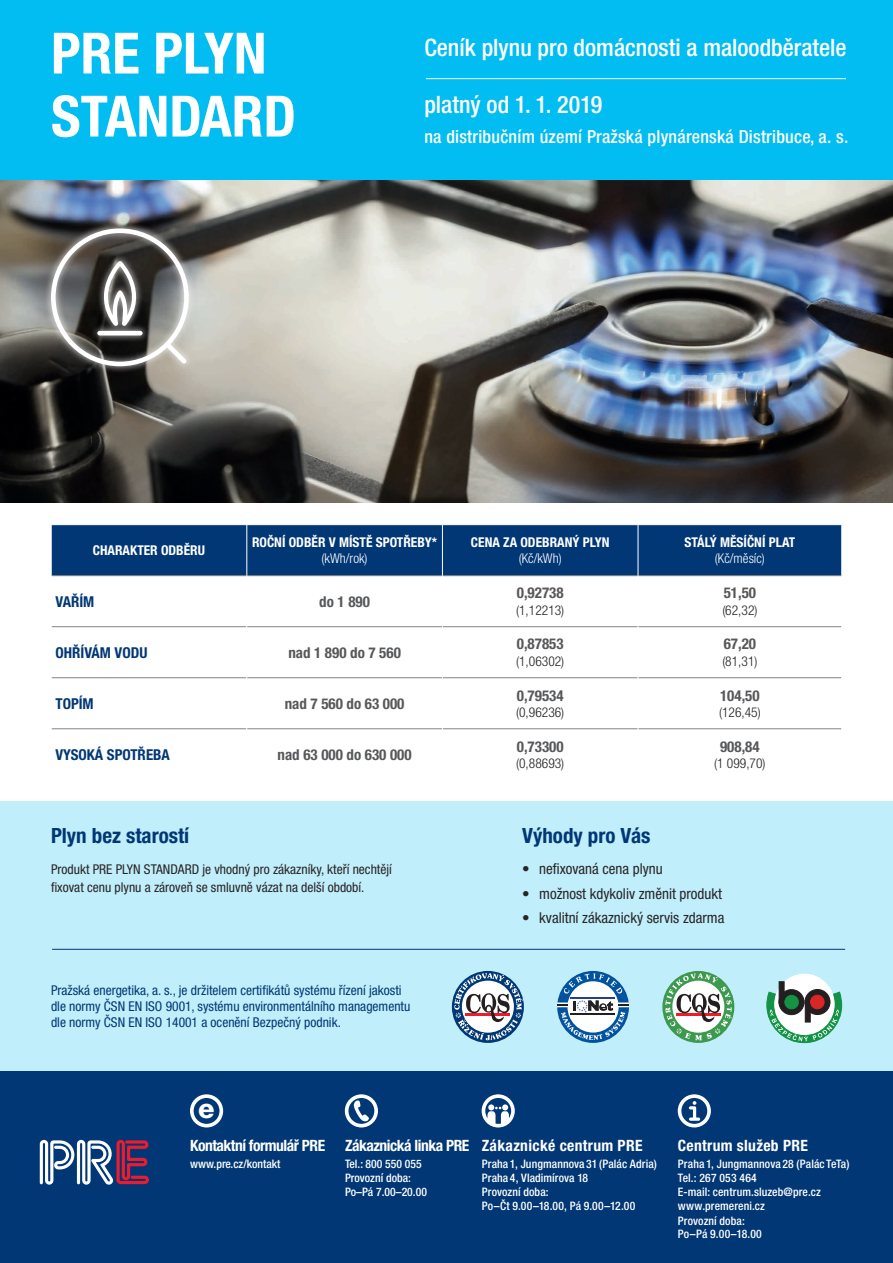
<style>
.page{position:relative;width:893px;height:1263px;background:#fff}
.page>*{position:absolute;margin:0;border:0;box-sizing:border-box;transform-origin:0 0}
.t1{font:700 condensed 57px/63px "Helvetica Neue LT Pro";color:#fff}
.t2{font:800 27px "Helvetica Neue LT Pro";color:#fff}
.t3{font:500 condensed 24px "Helvetica Neue LT Pro";color:#fff}
.t4{font:700 condensed 21px "Helvetica Neue LT Pro";color:#013775}
.t5{font:500 condensed 18px "Helvetica Neue LT Pro";letter-spacing:.01em;color:#fff}
.POPIS_PRODUKTU_REGUL{font:700 condensed 15.6px "Helvetica Neue LT Pro";letter-spacing:-.03em;color:#fff}
.POPIS_PRODUKTU_REGUL-2{font:700 condensed 15.6px "Helvetica Neue LT Pro";letter-spacing:.02em;color:#fff}
.t6{font:700 condensed 15px "Helvetica Neue LT Pro";color:#57585a}
.t7{font:condensed 15px "Helvetica Neue LT Pro";color:#282526}
._03{font:700 condensed 15px "Helvetica Neue LT Pro";color:#013775}
.t8{font:condensed 13.5px/16.2px "Helvetica Neue LT Pro";color:#013775}
.t9{font:condensed 13.5px/18px "Helvetica Neue LT Pro";color:#282526}
._03-2{font:700 condensed 13.5px/16.2px "Helvetica Neue LT Pro";color:#fff;text-align:center}
.t10{font:300 condensed 13.5px "Helvetica Neue LT Pro";color:#231f20}
.POPIS_PRODUKTU_REGUL-3{font:500 condensed 11.7px "Helvetica Neue LT Pro";letter-spacing:.005em;color:#fff}
.POPIS_PRODUKTU_REGUL-4{font:500 condensed 11.7px "Helvetica Neue LT Pro";letter-spacing:.025em;color:#fff}
.s1{font-weight:300}
</style>
<div class="page">
<div style="left:0;top:0;width:893px;height:180px;background:#01bdf2"></div>
<div style="left:0;top:801px;width:893px;height:462px;background:#c0eefb"></div>
<div style="left:52px;top:525px;width:789px;height:50px;background:#013775"></div>
<hr style="left:51px;top:575px;width:196px;height:1px;background:#808285">
<hr style="left:247px;top:575px;width:195px;height:1px;background:#808285">
<hr style="left:443px;top:575px;width:195px;height:1px;background:#808285">
<hr style="left:638px;top:575px;width:204px;height:1px;background:#808285">
<hr style="left:51px;top:626px;width:196px;height:1px;background:#808285">
<hr style="left:247px;top:626px;width:195px;height:1px;background:#808285">
<hr style="left:443px;top:626px;width:195px;height:1px;background:#808285">
<hr style="left:638px;top:626px;width:204px;height:1px;background:#808285">
<hr style="left:51px;top:677px;width:196px;height:1px;background:#808285">
<hr style="left:247px;top:677px;width:195px;height:1px;background:#808285">
<hr style="left:443px;top:677px;width:195px;height:1px;background:#808285">
<hr style="left:638px;top:677px;width:204px;height:1px;background:#808285">
<hr style="left:51px;top:728px;width:196px;height:1px;background:#808285">
<hr style="left:247px;top:728px;width:195px;height:1px;background:#808285">
<hr style="left:443px;top:728px;width:195px;height:1px;background:#808285">
<hr style="left:638px;top:728px;width:204px;height:1px;background:#808285">
<hr style="left:51px;top:525px;width:1px;height:51px;background:#fff">
<hr style="left:247px;top:525px;width:1px;height:51px;background:#fff">
<hr style="left:442px;top:525px;width:1px;height:51px;background:#fff">
<hr style="left:638px;top:525px;width:1px;height:51px;background:#fff">
<hr style="left:841px;top:525px;width:1px;height:51px;background:#fff">
<hr style="left:51px;top:576px;width:1px;height:51px;background:#fff">
<hr style="left:247px;top:576px;width:1px;height:51px;background:#fff">
<hr style="left:638px;top:576px;width:1px;height:51px;background:#fff">
<hr style="left:841px;top:576px;width:1px;height:51px;background:#fff">
<hr style="left:51px;top:627px;width:1px;height:51px;background:#fff">
<hr style="left:247px;top:627px;width:1px;height:51px;background:#fff">
<hr style="left:638px;top:627px;width:1px;height:51px;background:#fff">
<hr style="left:841px;top:627px;width:1px;height:51px;background:#fff">
<hr style="left:51px;top:678px;width:1px;height:51px;background:#fff">
<hr style="left:247px;top:678px;width:1px;height:51px;background:#fff">
<hr style="left:638px;top:678px;width:1px;height:51px;background:#fff">
<hr style="left:841px;top:678px;width:1px;height:51px;background:#fff">
<img style="left:0;top:180px;width:893px;height:322px">
<hr style="left:426px;top:78px;width:420px;height:1px;background:#fff">
<hr style="left:52px;top:949px;width:793px;height:1px;background:#013775">
<svg style="left:452px;top:971px;width:72px;height:72px"></svg>
<svg style="left:454px;top:973px;width:69px;height:68px"></svg>
<svg style="left:662px;top:971px;width:72px;height:72px"></svg>
<svg style="left:665px;top:973px;width:67px;height:67px"></svg>
<svg style="left:557px;top:971px;width:72px;height:72px"></svg>
<hr style="left:570px;top:997px;width:45px;height:2px;background:#253f8e">
<hr style="left:570px;top:1013px;width:45px;height:1px;background:#231f20">
<div style="left:775px;top:974px;width:59px;height:60px;background:#fff;border-radius:50%"></div>
<svg style="left:766px;top:981px;width:76px;height:62px"></svg>
<div style="left:43px;top:221px;width:154px;height:153px;background:#fff;opacity:.75"></div>
<svg style="left:51px;top:228px;width:138px;height:138px"></svg>
<div style="left:0;top:1072px;width:893px;height:191px;background:#013775"></div>
<svg style="left:345px;top:1094px;width:33px;height:33px"></svg>
<svg style="left:482px;top:1094px;width:33px;height:33px"></svg>
<svg style="left:678px;top:1094px;width:33px;height:33px"></svg>
<svg style="left:190px;top:1094px;width:33px;height:33px"></svg>
<svg style="left:40px;top:1140px;width:109px;height:45px"></svg>
<p class="t1" style="left:51px;top:21px;width:247px">PRE PLYN<br>STANDARD</p>
<p class="t3" style="left:424px;top:34px;width:424px">Ceník plynu pro domácnosti a maloodběratele</p>
<p class="t3" style="left:424px;top:91px;width:179px">platný od 1. 1. 2019</p>
<p class="t5" style="left:424px;top:126px;width:426px">na distribučním území Pražská plynárenská Distribuce, a. s.</p>
<p class="_03-2" style="left:93px;top:542px;width:114px">CHARAKTER ODBĚRU</p>
<p class="_03-2" style="left:252px;top:534px;width:187px">ROČNÍ ODBĚR V MÍSTĚ SPOTŘEBY* <span class="s1">(kWh/rok)</span></p>
<p class="_03-2" style="left:471px;top:534px;width:140px">CENA ZA ODEBRANÝ PLYN <span class="s1">(Kč/kWh)</span></p>
<p class="_03-2" style="left:684px;top:534px;width:112px">STÁLÝ MĚSÍČNÍ PLAT <span class="s1">(Kč/měsíc)</span></p>
<p class="_03" style="left:55px;top:592px;width:40px">VAŘÍM</p>
<p class="t6" style="left:319px;top:592px;width:52px">do 1 890</p>
<p class="t6" style="left:517px;top:584px;width:48px">0,92738</p>
<p class="t10" style="left:516px;top:602px;width:50px">(1,12213)</p>
<p class="t6" style="left:724px;top:584px;width:34px">51,50</p>
<p class="t10" style="left:722px;top:602px;width:37px">(62,32)</p>
<p class="_03" style="left:55px;top:643px;width:93px">OHŘÍVÁM VODU</p>
<p class="t6" style="left:288px;top:643px;width:114px">nad 1 890 do 7 560</p>
<p class="t6" style="left:517px;top:635px;width:48px">0,87853</p>
<p class="t10" style="left:516px;top:653px;width:50px">(1,06302)</p>
<p class="t6" style="left:724px;top:635px;width:34px">67,20</p>
<p class="t10" style="left:722px;top:653px;width:37px">(81,31)</p>
<p class="_03" style="left:55px;top:694px;width:40px">TOPÍM</p>
<p class="t6" style="left:285px;top:694px;width:121px">nad 7 560 do 63 000</p>
<p class="t6" style="left:517px;top:686px;width:48px">0,79534</p>
<p class="t10" style="left:516px;top:704px;width:50px">(0,96236)</p>
<p class="t6" style="left:720px;top:686px;width:41px">104,50</p>
<p class="t10" style="left:719px;top:704px;width:43px">(126,45)</p>
<p class="_03" style="left:55px;top:745px;width:116px">VYSOKÁ SPOTŘEBA</p>
<p class="t6" style="left:278px;top:745px;width:136px">nad 63 000 do 630 000</p>
<p class="t6" style="left:517px;top:737px;width:48px">0,73300</p>
<p class="t10" style="left:516px;top:755px;width:50px">(0,88693)</p>
<p class="t6" style="left:720px;top:737px;width:41px">908,84</p>
<p class="t10" style="left:714px;top:755px;width:53px">(1 099,70)</p>
<p class="t4" style="left:51px;top:823px;width:140px">Plyn bez starostí</p>
<p class="t9" style="left:51px;top:860px;width:342px">Produkt PRE PLYN STANDARD je vhodný pro zákazníky, kteří nechtějí fixovat cenu plynu a zároveň se smluvně vázat na delší období.</p>
<p class="t4" style="left:522px;top:823px;width:130px">Výhody pro Vás</p>
<p class="t7" style="left:522px;top:860px;width:142px">• nefixovaná cena plynu</p>
<p class="t7" style="left:522px;top:884px;width:201px">• možnost kdykoliv změnit produkt</p>
<p class="t7" style="left:522px;top:909px;width:204px">• kvalitní zákaznický servis zdarma</p>
<p class="t8" style="left:51px;top:982px;width:361px">Pražská energetika, a. s., je držitelem certifikátů systému řízení jakosti dle normy ČSN EN ISO 9001, systému environmentálního managementu dle normy ČSN EN ISO 14001 a ocenění Bezpečný podnik.</p>
<p class="t2" style="left:198px;top:1092px;width:18px">e</p>
<p class="POPIS_PRODUKTU_REGUL" style="left:190px;top:1136px;width:136px">Kontaktní formulář PRE</p>
<p class="POPIS_PRODUKTU_REGUL-3" style="left:190px;top:1157px;width:92px">www.pre.cz/kontakt</p>
<p class="POPIS_PRODUKTU_REGUL" style="left:345px;top:1136px;width:126px">Zákaznická linka PRE</p>
<p class="POPIS_PRODUKTU_REGUL-3" style="left:345px;top:1157px;width:78px">Tel.: 800 550 055</p>
<p class="POPIS_PRODUKTU_REGUL-3" style="left:345px;top:1171px;width:67px">Provozní doba:</p>
<p class="POPIS_PRODUKTU_REGUL-3" style="left:345px;top:1184px;width:83px">Po–Pá 7.00–20.00</p>
<p class="POPIS_PRODUKTU_REGUL-2" style="left:482px;top:1136px;width:162px">Zákaznické centrum PRE</p>
<p class="POPIS_PRODUKTU_REGUL-3" style="left:482px;top:1157px;width:177px">Praha 1, Jungmannova 31 (Palác Adria)</p>
<p class="POPIS_PRODUKTU_REGUL-3" style="left:482px;top:1171px;width:108px">Praha 4, Vladimírova 18</p>
<p class="POPIS_PRODUKTU_REGUL-3" style="left:482px;top:1185px;width:68px">Provozní doba:</p>
<p class="POPIS_PRODUKTU_REGUL-4" style="left:482px;top:1198px;width:155px">Po–Čt 9.00–18.00, Pá 9.00–12.00</p>
<p class="POPIS_PRODUKTU_REGUL-2" style="left:678px;top:1136px;width:131px">Centrum služeb PRE</p>
<p class="POPIS_PRODUKTU_REGUL-3" style="left:678px;top:1157px;width:173px">Praha 1, Jungmannova 28 (Palác TeTa)</p>
<p class="POPIS_PRODUKTU_REGUL-3" style="left:678px;top:1171px;width:80px">Tel.: 267 053 464</p>
<p class="POPIS_PRODUKTU_REGUL-3" style="left:678px;top:1185px;width:145px">E-mail: centrum.sluzeb@pre.cz</p>
<p class="POPIS_PRODUKTU_REGUL-3" style="left:678px;top:1199px;width:89px">www.premereni.cz</p>
<p class="POPIS_PRODUKTU_REGUL-3" style="left:678px;top:1213px;width:68px">Provozní doba:</p>
<p class="POPIS_PRODUKTU_REGUL-3" style="left:678px;top:1227px;width:85px">Po–Pá 9.00–18.00</p>
</div>
